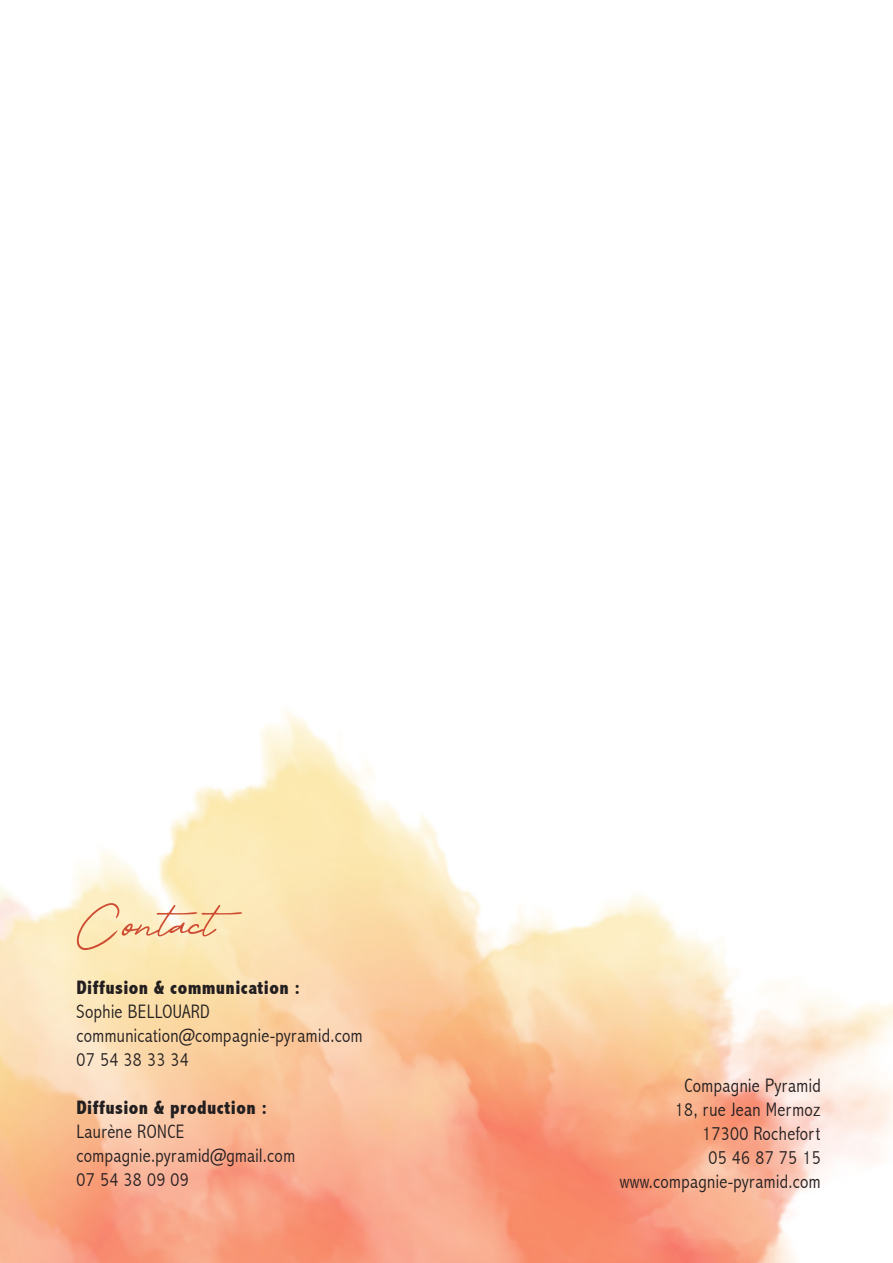
<style>
.page{position:relative;width:893px;height:1263px;background:#fff}
.page>*{position:absolute;margin:0;border:0;box-sizing:border-box;transform-origin:0 0}
.t1{font:67.5px "Thesignature";color:#ce4d32}
.t2{font:300 condensed 19.5px "Abadi";letter-spacing:.02em;color:#231f20}
.t3{font:800 condensed 19.5px "Abadi";letter-spacing:.02em;color:#231f20}
</style>
<div class="page">
<img style="left:0;top:711px;width:893px;height:552px">
<p class="t1" style="left:77px;top:898px;width:140px">Contact</p>
<p class="t3" style="left:77px;top:976px;width:225px">Diffusion &amp; communication :</p>
<p class="t2" style="left:77px;top:1000px;width:135px">Sophie BELLOUARD</p>
<p class="t2" style="left:77px;top:1024px;width:288px">communication@compagnie-pyramid.com</p>
<p class="t2" style="left:77px;top:1048px;width:114px">07 54 38 33 34</p>
<p class="t3" style="left:77px;top:1096px;width:192px">Diffusion &amp; production :</p>
<p class="t2" style="left:77px;top:1120px;width:109px">Laurène RONCE</p>
<p class="t2" style="left:77px;top:1144px;width:220px">compagnie.pyramid@gmail.com</p>
<p class="t2" style="left:77px;top:1168px;width:114px">07 54 38 09 09</p>
<p class="t2" style="left:685px;top:1074px;width:138px">Compagnie Pyramid</p>
<p class="t2" style="left:675px;top:1098px;width:147px">18, rue Jean Mermoz</p>
<p class="t2" style="left:702px;top:1122px;width:120px">17300 Rochefort</p>
<p class="t2" style="left:708px;top:1146px;width:114px">05 46 87 75 15</p>
<p class="t2" style="left:620px;top:1170px;width:202px">www.compagnie-pyramid.com</p>
</div>
